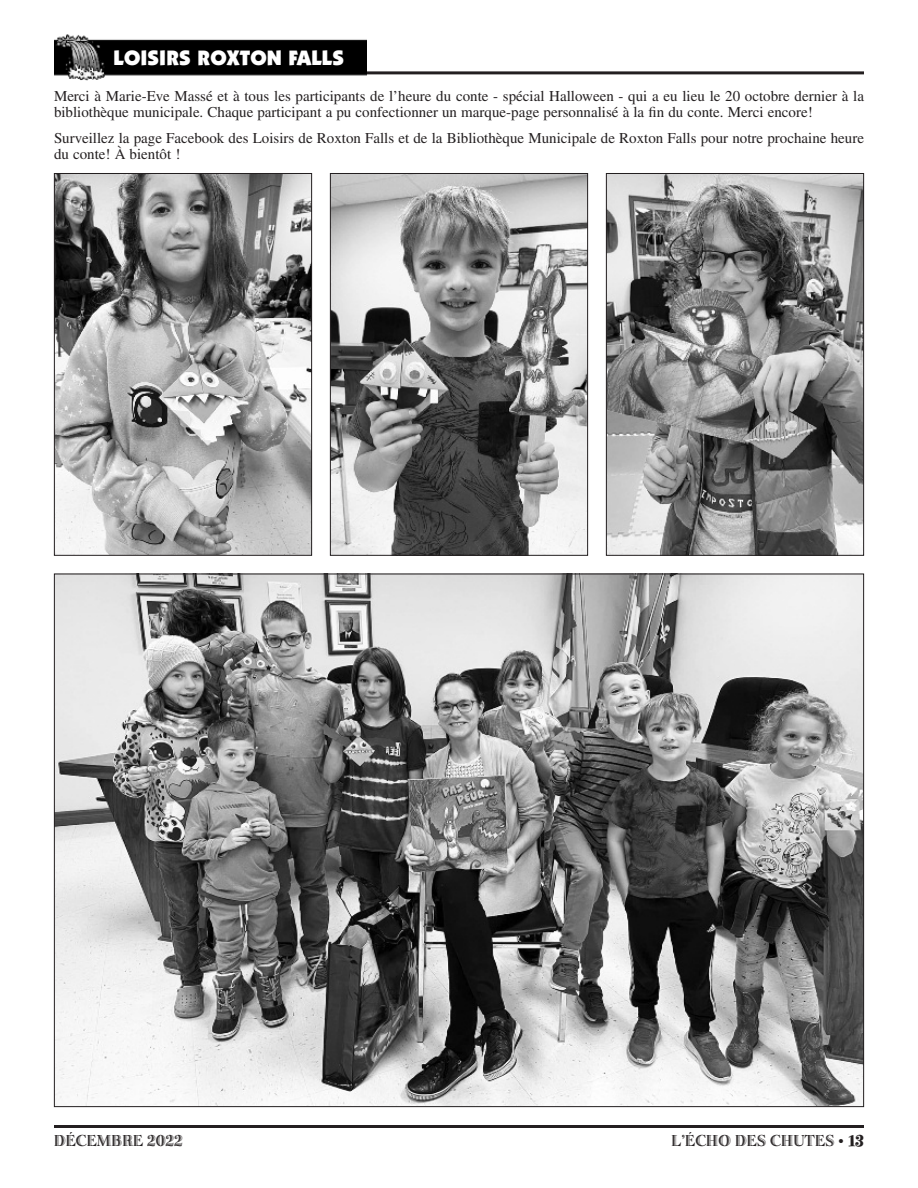
<style>
.page{position:relative;width:918px;height:1188px;background:#fff}
.page>*{position:absolute;margin:0;border:0;box-sizing:border-box;transform-origin:0 0}
.t1{font:900 21px "Itc Kabel";letter-spacing:.005em;color:#fff}
.t2{font:16.5px "Bertie Plain";color:#231f20}
.t3{font:15px/16.5px "Times";color:#231f20}
.s1{font-family:"Times";font-size:15px}
.s2{font-family:"Spumoni LP";font-size:21px}
</style>
<div class="page">
<hr style="left:54px;top:1125px;width:810px;height:3px;background:#231f20">
<hr style="left:54px;top:71px;width:810px;height:3px;background:#231f20">
<img style="left:54px;top:34px;width:312px;height:46px">
<img style="left:56px;top:576px;width:806px;height:529px">
<img style="left:56px;top:175px;width:254px;height:379px">
<div style="left:54px;top:173px;width:258px;height:383px;border:1px solid #231f20"></div>
<img style="left:332px;top:175px;width:254px;height:379px">
<div style="left:330px;top:173px;width:258px;height:383px;border:1px solid #231f20"></div>
<img style="left:608px;top:175px;width:254px;height:379px">
<div style="left:606px;top:173px;width:258px;height:383px;border:1px solid #231f20"></div>
<h1 class="t1" style="left:113px;top:50px;width:232px">LOISIRS ROXTON FALLS</h1>
<p class="t3" style="left:54px;top:89px;width:812px">Merci à Marie-Eve Massé et à tous les participants de l’heure du conte - spécial Halloween - qui a eu lieu le 20 octobre dernier à la bibliothèque municipale. Chaque participant a pu confectionner un marque-page personnalisé à la fin du conte. Merci encore!</p>
<p class="t3" style="left:54px;top:131px;width:812px">Surveillez la page Facebook des Loisirs de Roxton Falls et de la Bibliothèque Municipale de Roxton Falls pour notre prochaine heure du conte! À bientôt !</p>
<p class="t2" style="left:54px;top:1135px;width:130px">DÉCEMBRE 2022</p>
<p class="t2" style="left:671px;top:1135px;width:194px">L’ÉCHO DES CHUTES <span class="s1">•</span> <span class="s2">13</span></p>
</div>
